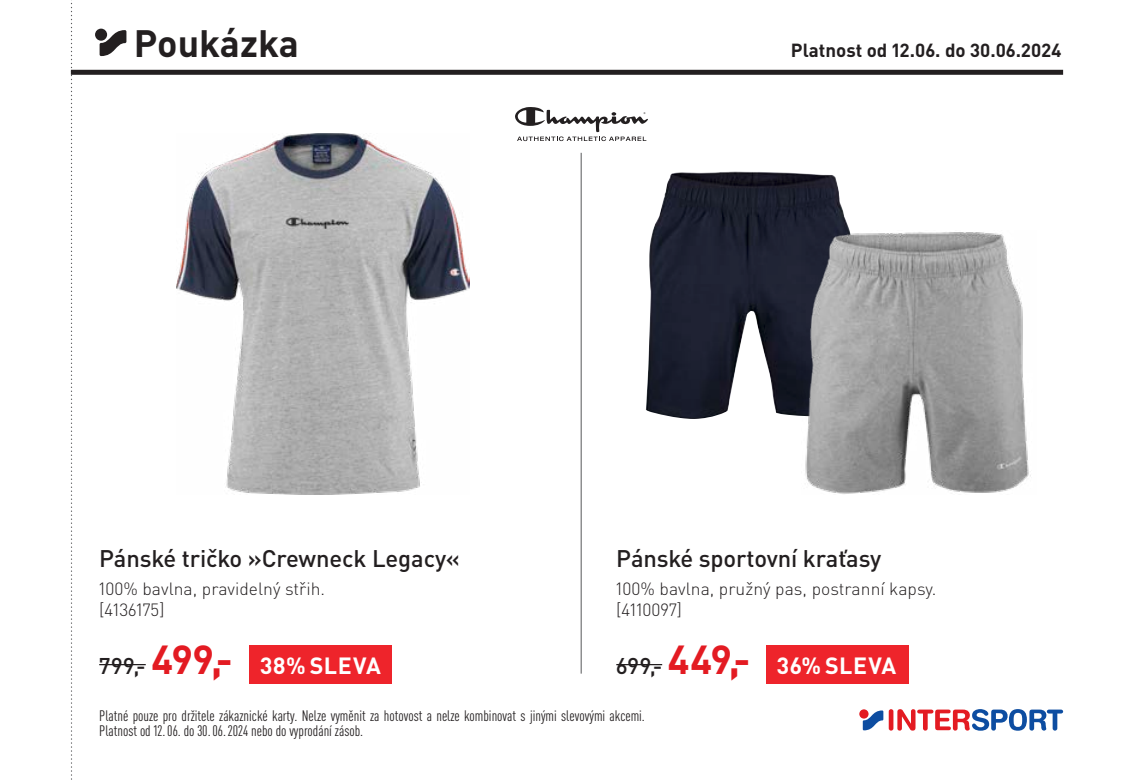
<style>
.page{position:relative;width:1134px;height:780px;background:#fff}
.page>*{position:absolute;margin:0;border:0;box-sizing:border-box;transform-origin:0 0}
.t1{font:700 37.75px "DIN Pro";color:#231f20}
.TI_1_Produktbezeichn{font:500 23.75px "DIN Pro";letter-spacing:-.005em;color:#231f20}
.t2{font:700 23.25px "DIN Pro";letter-spacing:.025em;color:#fff}
.Preis_S_faerbig{font:500 22.5px "DIN Pro";letter-spacing:.03em;color:#231f20}
.t3{font:700 18.75px "DIN Pro";color:#231f20}
.TI_2_Text{font:300 17.5px "DIN Pro";color:#231f20}
.TI_3_Artikelnummer{font:300 17.5px "DIN Pro";color:#231f20}
.t4{font:condensed 15px/15px "DIN Pro";color:#231f20}
.s1{font-weight:700;font-size:40px;color:#e31b22}
</style>
<div class="page">
<svg style="left:71px;top:0;width:1px;height:780px"></svg>
<div style="left:95px;top:29px;width:12px;height:12px;background:#231f20;border-radius:50%"></div>
<svg style="left:100px;top:30px;width:26px;height:26px"></svg>
<div style="left:71px;top:70px;width:992px;height:5px;background:#231f20"></div>
<hr style="left:889px;top:709px;width:4px;height:21px;background:#e31b22;border-radius:2px">
<svg style="left:897px;top:709px;width:166px;height:21px"></svg>
<svg style="left:859px;top:709px;width:9px;height:9px"></svg>
<svg style="left:863px;top:710px;width:20px;height:20px"></svg>
<hr style="left:616px;top:664px;width:46px;height:1px;background:#231f20">
<img style="left:177px;top:133px;width:293px;height:361px">
<hr style="left:99px;top:664px;width:47px;height:1px;background:#231f20">
<div style="left:766px;top:645px;width:142px;height:39px;background:#ee242b"></div>
<div style="left:249px;top:645px;width:143px;height:39px;background:#ee242b"></div>
<hr style="left:581px;top:153px;width:1px;height:520px;background:#57585a">
<svg style="left:515px;top:107px;width:133px;height:34px"></svg>
<img style="left:646px;top:171px;width:204px;height:248px">
<img style="left:802px;top:230px;width:229px;height:264px">
<p class="t1" style="left:134px;top:11px;width:166px">Poukázka</p>
<p class="t3" style="left:791px;top:34px;width:272px">Platnost od 12.06. do 30.06.2024</p>
<p class="TI_1_Produktbezeichn" style="left:616px;top:539px;width:267px">Pánské sportovní kraťasy</p>
<p class="TI_2_Text" style="left:616px;top:575px;width:322px">100% bavlna, pružný pas, postranní kapsy.</p>
<p class="TI_3_Artikelnummer" style="left:616px;top:596px;width:67px">[4110097]</p>
<p class="Preis_S_faerbig" style="left:616px;top:647px;width:136px">699,- <span class="s1">449,-</span></p>
<p class="TI_1_Produktbezeichn" style="left:99px;top:539px;width:362px">Pánské tričko »Crewneck Legacy«</p>
<p class="TI_2_Text" style="left:99px;top:575px;width:227px">100% bavlna, pravidelný střih.</p>
<p class="TI_3_Artikelnummer" style="left:99px;top:596px;width:67px">[4136175]</p>
<p class="Preis_S_faerbig" style="left:99px;top:647px;width:135px">799,- <span class="s1">499,-</span></p>
<p class="t2" style="left:260px;top:645px;width:122px">38% SLEVA</p>
<p class="t2" style="left:777px;top:645px;width:121px">36% SLEVA</p>
<p class="t4" style="left:99px;top:706px;width:547px">Platné pouze pro držitele zákaznické karty. Nelze vyměnit za hotovost a nelze kombinovat s jinými slevovými akcemi.<br>Platnost od 12.06. do 30.06.2024 nebo do vyprodání zásob.</p>
</div>
